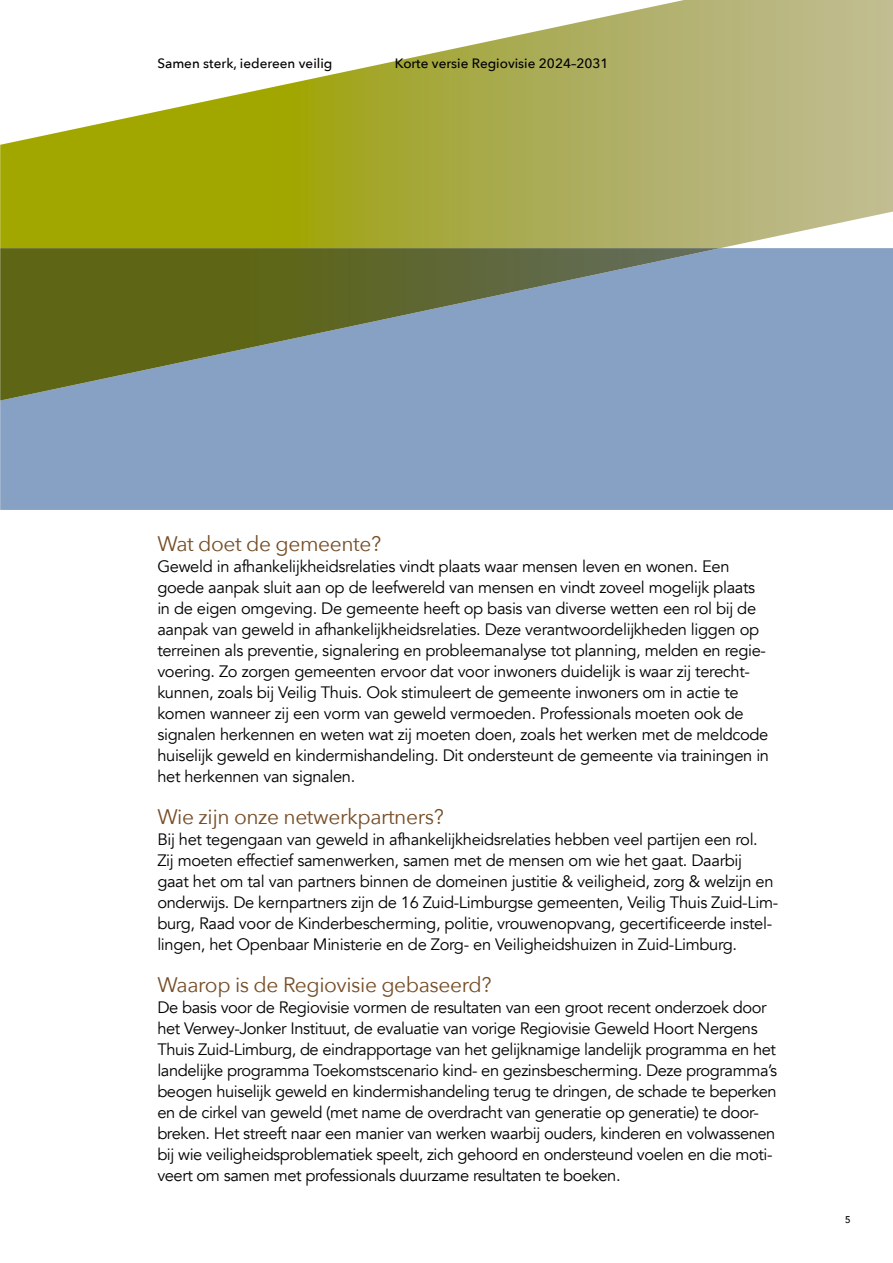
<style>
.page{position:relative;width:893px;height:1263px;background:#fff}
.page>*{position:absolute;margin:0;border:0;box-sizing:border-box;transform-origin:0 0}
.H2_H{font:21px "Avenir Next";letter-spacing:-.02em;color:#754d26}
.P_H{font:16.5px/21px "Avenir";letter-spacing:-.02em;color:#000}
.t1{font:500 13.5px "Avenir Next";color:#000}
.t2{font:500 9.75px "Avenir";color:#000}
</style>
<div class="page">
<div style="left:0;top:248px;width:893px;height:262px;background:#87a1c4"></div>
<img style="left:0;top:0;width:893px;height:248px">
<img style="left:0;top:248px;width:720px;height:153px">
<p class="t1" style="left:157px;top:52px;width:177px">Samen sterk, iedereen veilig</p>
<p class="t1" style="left:395px;top:52px;width:215px">Korte versie Regiovisie 2024–2031</p>
<h2 class="H2_H" style="left:157px;top:526px;width:225px">Wat doet de gemeente?</h2>
<p class="P_H" style="left:157px;top:556px;width:613px">Geweld in afhankelĳkheidsrelaties vindt plaats waar mensen leven en wonen. Een goede aanpak sluit aan op de leefwereld van mensen en vindt zoveel mogelijk plaats in de eigen omgeving. De gemeente heeft op basis van diverse wetten een rol bij de aanpak van geweld in afhankelijkheidsrelaties. Deze verantwoordelijkheden liggen op terreinen als preventie, signalering en probleemanalyse tot planning, melden en regie&shy;voering. Zo zorgen gemeenten ervoor dat voor inwoners duidelĳk is waar zĳ terecht&shy;kunnen, zoals bĳ Veilig Thuis. Ook stimuleert de gemeente inwoners om in actie te komen wanneer zĳ een vorm van geweld vermoeden. Professionals moeten ook de signalen herkennen en weten wat zij moeten doen, zoals het werken met de meldcode huiselijk geweld en kindermishandeling. Dit ondersteunt de gemeente via trainingen in het herkennen van signalen.</p>
<h2 class="H2_H" style="left:157px;top:799px;width:288px">Wie zijn onze netwerkpartners?</h2>
<p class="P_H" style="left:157px;top:829px;width:622px">Bij het tegengaan van geweld in afhankelijkheidsrelaties hebben veel partijen een rol.<br>Zij moeten effectief samenwerken, samen met de mensen om wie het gaat. Daarbij<br>gaat het om tal van partners binnen de domeinen justitie &amp; veiligheid, zorg &amp; welzijn en onderwijs. De kernpartners zijn de 16 Zuid-Limburgse gemeenten, Veilig Thuis Zuid-Lim&shy;burg, Raad voor de Kinderbescherming, politie, vrouwenopvang, gecertificeerde instel&shy;lingen, het Openbaar Ministerie en de Zorg- en Veiligheidshuizen in Zuid-Limburg.</p>
<h2 class="H2_H" style="left:157px;top:967px;width:336px">Waarop is de Regiovisie gebaseerd?</h2>
<p class="P_H" style="left:157px;top:997px;width:621px">De basis voor de Regiovisie vormen de resultaten van een groot recent onderzoek door het Verwey-Jonker Instituut, de evaluatie van vorige Regiovisie Geweld Hoort Nergens Thuis Zuid-Limburg, de eindrapportage van het gelijknamige landelijk programma en het landelijke programma Toekomstscenario kind- en gezinsbescherming. Deze programma’s beogen huiselijk geweld en kindermishandeling terug te dringen, de schade te beperken en de cirkel van geweld (met name de overdracht van generatie op generatie) te door&shy;breken. Het streeft naar een manier van werken waarbij ouders, kinderen en volwassenen bij wie veiligheidsproblematiek speelt, zich gehoord en ondersteund voelen en die moti&shy;veert om samen met professionals duurzame resultaten te boeken.</p>
<p class="t2" style="left:845px;top:1211px;width:7px">5</p>
</div>
